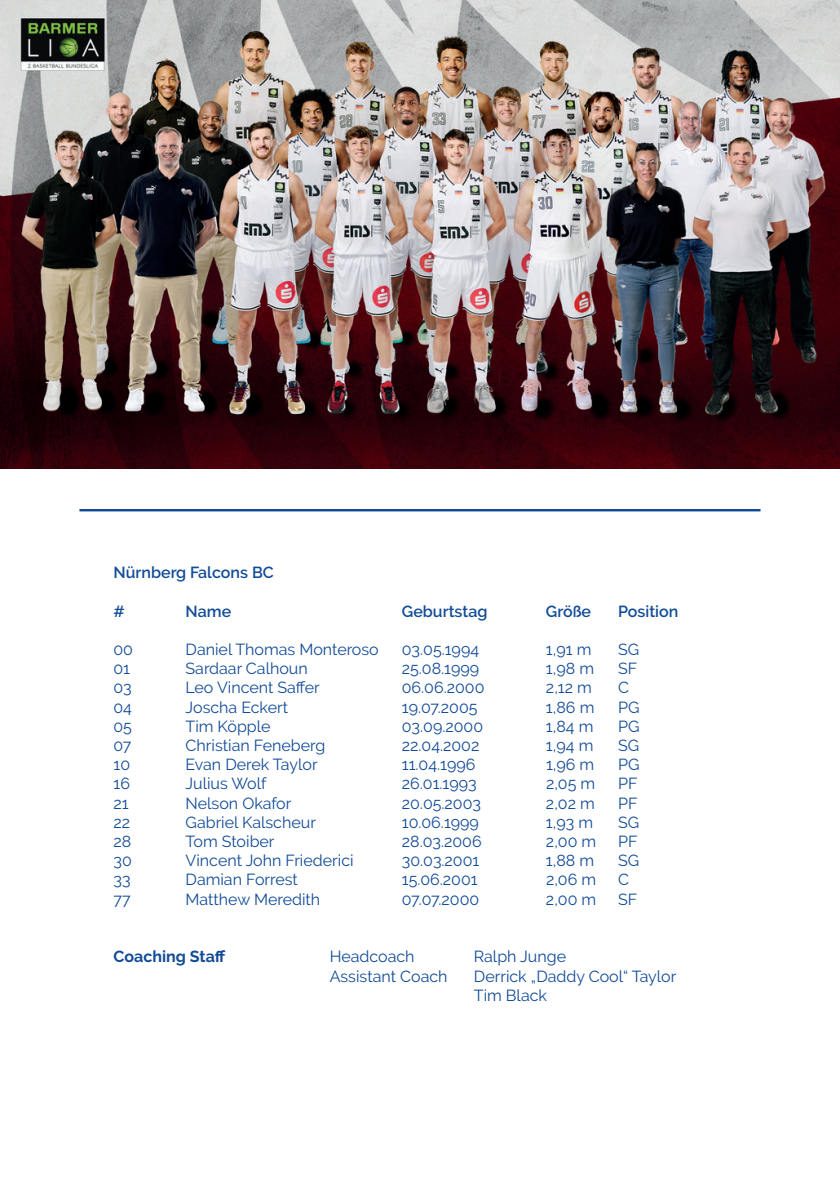
<style>
.page{position:relative;width:840px;height:1191px;background:#fff}
.page>*{position:absolute;margin:0;border:0;box-sizing:border-box;transform-origin:0 0}
.t1{font:16px/19.2px "Raleway";color:#124b97}
.t2{font:600 16px "Raleway";color:#124b97}
.t3{font:700 16px "Raleway";color:#124b97}
</style>
<div class="page">
<hr style="left:79px;top:509px;width:681px;height:2px;background:#124b97">
<img style="left:0;top:0;width:839px;height:468px">
<p class="t2" style="left:113px;top:563px;width:162px">Nürnberg Falcons BC</p>
<p class="t2" style="left:113px;top:602px;width:13px">#</p>
<p class="t2" style="left:185px;top:602px;width:47px">Name</p>
<p class="t2" style="left:401px;top:602px;width:87px">Geburtstag</p>
<p class="t2" style="left:545px;top:602px;width:47px">Größe</p>
<p class="t2" style="left:617px;top:602px;width:62px">Position</p>
<p class="t1" style="left:113px;top:639px;width:21px">00</p>
<p class="t1" style="left:185px;top:639px;width:195px">Daniel Thomas Monteroso</p>
<p class="t1" style="left:401px;top:639px;width:79px">03.05.1994</p>
<p class="t1" style="left:545px;top:639px;width:47px">1,91 m</p>
<p class="t1" style="left:617px;top:639px;width:23px">SG</p>
<p class="t1" style="left:113px;top:659px;width:18px">01</p>
<p class="t1" style="left:185px;top:659px;width:124px">Sardaar Calhoun</p>
<p class="t1" style="left:401px;top:659px;width:79px">25.08.1999</p>
<p class="t1" style="left:545px;top:659px;width:50px">1,98 m</p>
<p class="t1" style="left:617px;top:659px;width:21px">SF</p>
<p class="t1" style="left:113px;top:678px;width:20px">03</p>
<p class="t1" style="left:185px;top:678px;width:136px">Leo Vincent Saffer</p>
<p class="t1" style="left:401px;top:678px;width:84px">06.06.2000</p>
<p class="t1" style="left:545px;top:678px;width:47px">2,12 m</p>
<p class="t1" style="left:617px;top:678px;width:12px">C</p>
<p class="t1" style="left:113px;top:697px;width:20px">04</p>
<p class="t1" style="left:185px;top:697px;width:104px">Joscha Eckert</p>
<p class="t1" style="left:401px;top:697px;width:77px">19.07.2005</p>
<p class="t1" style="left:545px;top:697px;width:50px">1,86 m</p>
<p class="t1" style="left:617px;top:697px;width:23px">PG</p>
<p class="t1" style="left:113px;top:716px;width:20px">05</p>
<p class="t1" style="left:185px;top:716px;width:86px">Tim Köpple</p>
<p class="t1" style="left:401px;top:716px;width:83px">03.09.2000</p>
<p class="t1" style="left:545px;top:716px;width:49px">1,84 m</p>
<p class="t1" style="left:617px;top:716px;width:23px">PG</p>
<p class="t1" style="left:113px;top:735px;width:19px">07</p>
<p class="t1" style="left:185px;top:735px;width:141px">Christian Feneberg</p>
<p class="t1" style="left:401px;top:735px;width:79px">22.04.2002</p>
<p class="t1" style="left:545px;top:735px;width:49px">1,94 m</p>
<p class="t1" style="left:617px;top:735px;width:23px">SG</p>
<p class="t1" style="left:113px;top:755px;width:18px">10</p>
<p class="t1" style="left:185px;top:755px;width:133px">Evan Derek Taylor</p>
<p class="t1" style="left:401px;top:755px;width:75px">11.04.1996</p>
<p class="t1" style="left:545px;top:755px;width:50px">1,96 m</p>
<p class="t1" style="left:617px;top:755px;width:23px">PG</p>
<p class="t1" style="left:113px;top:774px;width:18px">16</p>
<p class="t1" style="left:185px;top:774px;width:82px">Julius Wolf</p>
<p class="t1" style="left:401px;top:774px;width:76px">26.01.1993</p>
<p class="t1" style="left:545px;top:774px;width:51px">2,05 m</p>
<p class="t1" style="left:617px;top:774px;width:21px">PF</p>
<p class="t1" style="left:113px;top:793px;width:17px">21</p>
<p class="t1" style="left:185px;top:793px;width:107px">Nelson Okafor</p>
<p class="t1" style="left:401px;top:793px;width:81px">20.05.2003</p>
<p class="t1" style="left:545px;top:793px;width:50px">2,02 m</p>
<p class="t1" style="left:617px;top:793px;width:21px">PF</p>
<p class="t1" style="left:113px;top:812px;width:18px">22</p>
<p class="t1" style="left:185px;top:812px;width:132px">Gabriel Kalscheur</p>
<p class="t1" style="left:401px;top:812px;width:79px">10.06.1999</p>
<p class="t1" style="left:545px;top:812px;width:49px">1,93 m</p>
<p class="t1" style="left:617px;top:812px;width:23px">SG</p>
<p class="t1" style="left:113px;top:831px;width:19px">28</p>
<p class="t1" style="left:185px;top:831px;width:90px">Tom Stoiber</p>
<p class="t1" style="left:401px;top:831px;width:81px">28.03.2006</p>
<p class="t1" style="left:545px;top:831px;width:52px">2,00 m</p>
<p class="t1" style="left:617px;top:831px;width:21px">PF</p>
<p class="t1" style="left:113px;top:851px;width:20px">30</p>
<p class="t1" style="left:185px;top:851px;width:169px">Vincent John Friederici</p>
<p class="t1" style="left:401px;top:851px;width:79px">30.03.2001</p>
<p class="t1" style="left:545px;top:851px;width:50px">1,88 m</p>
<p class="t1" style="left:617px;top:851px;width:23px">SG</p>
<p class="t1" style="left:113px;top:870px;width:19px">33</p>
<p class="t1" style="left:185px;top:870px;width:114px">Damian Forrest</p>
<p class="t1" style="left:401px;top:870px;width:77px">15.06.2001</p>
<p class="t1" style="left:545px;top:870px;width:52px">2,06 m</p>
<p class="t1" style="left:617px;top:870px;width:12px">C</p>
<p class="t1" style="left:113px;top:889px;width:19px">77</p>
<p class="t1" style="left:185px;top:889px;width:136px">Matthew Meredith</p>
<p class="t1" style="left:401px;top:889px;width:79px">07.07.2000</p>
<p class="t1" style="left:545px;top:889px;width:52px">2,00 m</p>
<p class="t1" style="left:617px;top:889px;width:21px">SF</p>
<p class="t3" style="left:113px;top:947px;width:113px">Coaching Staff</p>
<p class="t1" style="left:329px;top:948px;width:86px">Headcoach</p>
<p class="t1" style="left:473px;top:948px;width:94px">Ralph Junge</p>
<p class="t1" style="left:329px;top:966px;width:119px">Assistant Coach</p>
<p class="t1" style="left:473px;top:966px;width:204px">Derrick „Daddy Cool“ Taylor<br>Tim Black</p>
</div>
